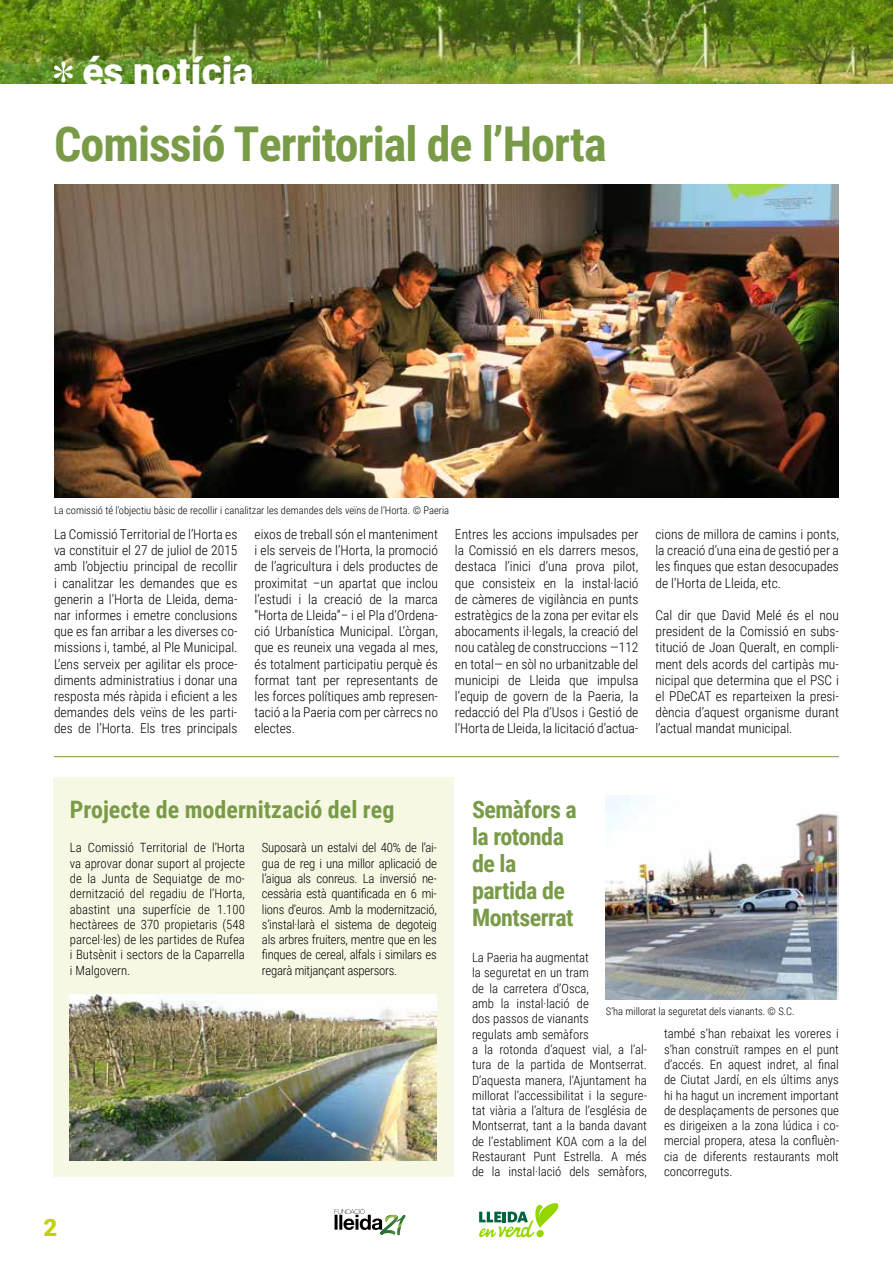
<style>
.page{position:relative;width:893px;height:1263px;background:#fff}
.page>*{position:absolute;margin:0;border:0;box-sizing:border-box;transform-origin:0 0}
.t1{font:700 48px "Roboto Condensed";letter-spacing:-.02em;color:#799b48}
.t2{font:900 39px "Roboto";color:#fff}
.t3{font:700 24px/27px "Roboto Condensed";letter-spacing:-.02em;color:#799b48}
.t4{font:700 24px "Roboto Condensed";color:#799b48}
.t5{font:900 24px "Roboto";color:#c3d200}
.t6{font:300 13.5px/16.2px "Roboto Condensed";color:#000;text-align:justify}
.t7{font:300 12.75px/15.3px "Roboto Condensed";color:#000;text-align:justify}
.t8{font:300 10.5px "Roboto Condensed";color:#000}
</style>
<div class="page">
<img style="left:0;top:0;width:893px;height:83px">
<svg style="left:54px;top:61px;width:19px;height:21px"></svg>
<svg style="left:479px;top:1203px;width:80px;height:35px"></svg>
<svg style="left:335px;top:1208px;width:71px;height:28px"></svg>
<div style="left:53px;top:778px;width:401px;height:399px;background:#f7f8e4"></div>
<img style="left:606px;top:795px;width:233px;height:204px">
<img style="left:54px;top:185px;width:785px;height:312px">
<img style="left:70px;top:994px;width:367px;height:166px">
<hr style="left:54px;top:756px;width:785px;height:1px;background:#799b48">
<h2 class="t2" style="left:82px;top:43px;width:172px">és notícia</h2>
<h1 class="t1" style="left:54px;top:110px;width:554px">Comissió Territorial de l’Horta</h1>
<p class="t8" style="left:54px;top:502px;width:397px">La comissió té l’objectiu bàsic de recollir i canalitzar les demandes dels veïns de l’Horta. © Paeria</p>
<p class="t6" style="left:54px;top:525px;width:185px">La Comissió Territorial de l’Horta es va constituir el 27 de juliol de 2015 amb l’objectiu principal de recollir i canalitzar les demandes que es generin a l’Horta de Lleida, dema&shy;nar informes i emetre conclusions que es fan arribar a les diverses co&shy;missions i, també, al Ple Municipal.<br>L’ens serveix per agilitar els proce&shy;diments administratius i donar una resposta més ràpida i eficient a les demandes dels veïns de les parti&shy;des de l’Horta. Els tres principals</p>
<p class="t6" style="left:254px;top:525px;width:185px">eixos de treball són el manteniment i els serveis de l’Horta, la promoció de l’agricultura i dels productes de proximitat –un apartat que inclou l’estudi i la creació de la marca “Horta de Lleida”– i el Pla d’Ordena&shy;ció Urbanística Municipal. L’òrgan, que es reuneix una vegada al mes, és totalment participatiu perquè és format tant per representants de les forces polítiques amb represen&shy;tació a la Paeria com per càrrecs no electes.</p>
<p class="t6" style="left:455px;top:525px;width:185px">Entres les accions impulsades per la Comissió en els darrers mesos, destaca l’inici d’una prova pilot, que consisteix en la instal·lació de càmeres de vigilància en punts estratègics de la zona per evitar els abocaments il·legals, la creació del nou catàleg de construccions —112 en total— en sòl no urbanitzable del municipi de Lleida que impulsa l’equip de govern de la Paeria, la redacció del Pla d’Usos i Gestió de l’Horta de Lleida, la licitació d’actua-</p>
<p class="t6" style="left:655px;top:525px;width:185px">cions de millora de camins i ponts, la creació d’una eina de gestió per a les finques que estan desocupades de l’Horta de Lleida, etc.</p>
<p class="t6" style="left:655px;top:606px;width:185px">Cal dir que David Melé és el nou president de la Comissió en subs&shy;titució de Joan Queralt, en compli&shy;ment dels acords del cartipàs mu&shy;nicipal que determina que el PSC i el PDeCAT es reparteixen la presi&shy;dència d’aquest organisme durant l’actual mandat municipal.</p>
<h3 class="t4" style="left:70px;top:792px;width:326px">Projecte de modernització del reg</h3>
<h3 class="t3" style="left:472px;top:795px;width:106px">Semàfors a la rotonda de la partida de<br>Montserrat</h3>
<p class="t7" style="left:70px;top:840px;width:176px">La Comissió Territorial de l’Horta va aprovar donar suport al projecte de la Junta de Sequiatge de mo&shy;dernització del regadiu de l’Horta, abastint una superfície de 1.100 hectàrees de 370 propietaris (548 parcel·les) de les partides de Rufea i Butsènit i sectors de la Caparrella i Malgovern.</p>
<p class="t7" style="left:262px;top:840px;width:176px">Suposarà un estalvi del 40% de l’ai&shy;gua de reg i una millor aplicació de l’aigua als conreus. La inversió ne&shy;cessària està quantificada en 6 mi&shy;lions d’euros. Amb la modernització, s’instal·larà el sistema de degoteig als arbres fruiters, mentre que en les finques de cereal, alfals i similars es regarà mitjançant aspersors.</p>
<p class="t7" style="left:472px;top:949px;width:176px;text-align:left">La Paeria ha augmentat<br>la seguretat en un tram<br>de la carretera d’Osca,<br>amb la instal·lació de<br>dos passos de vianants<br>regulats amb semàfors<br>a la rotonda d’aquest vial, a l’al&shy;tura de la partida de Montserrat.<br>D’aquesta manera, l’Ajuntament ha millorat l’accessibilitat i la segure&shy;tat viària a l’altura de l’església de<br>Montserrat, tant a la banda davant de l’establiment KOA com a la del<br>Restaurant Punt Estrella. A més de la instal·lació dels semàfors,</p>
<p class="t8" style="left:606px;top:1004px;width:190px">S’ha millorat la seguretat dels vianants. © S.C.</p>
<p class="t7" style="left:664px;top:1026px;width:176px">també s’han rebaixat les voreres i s’han construït rampes en el punt d’accés. En aquest indret, al final de Ciutat Jardí, en els últims anys hi ha hagut un increment important de desplaçaments de persones que es dirigeixen a la zona lúdica i co&shy;mercial propera, atesa la confluèn&shy;cia de diferents restaurants molt concorreguts.</p>
<h3 class="t5" style="left:43px;top:1211px;width:15px">2</h3>
</div>
